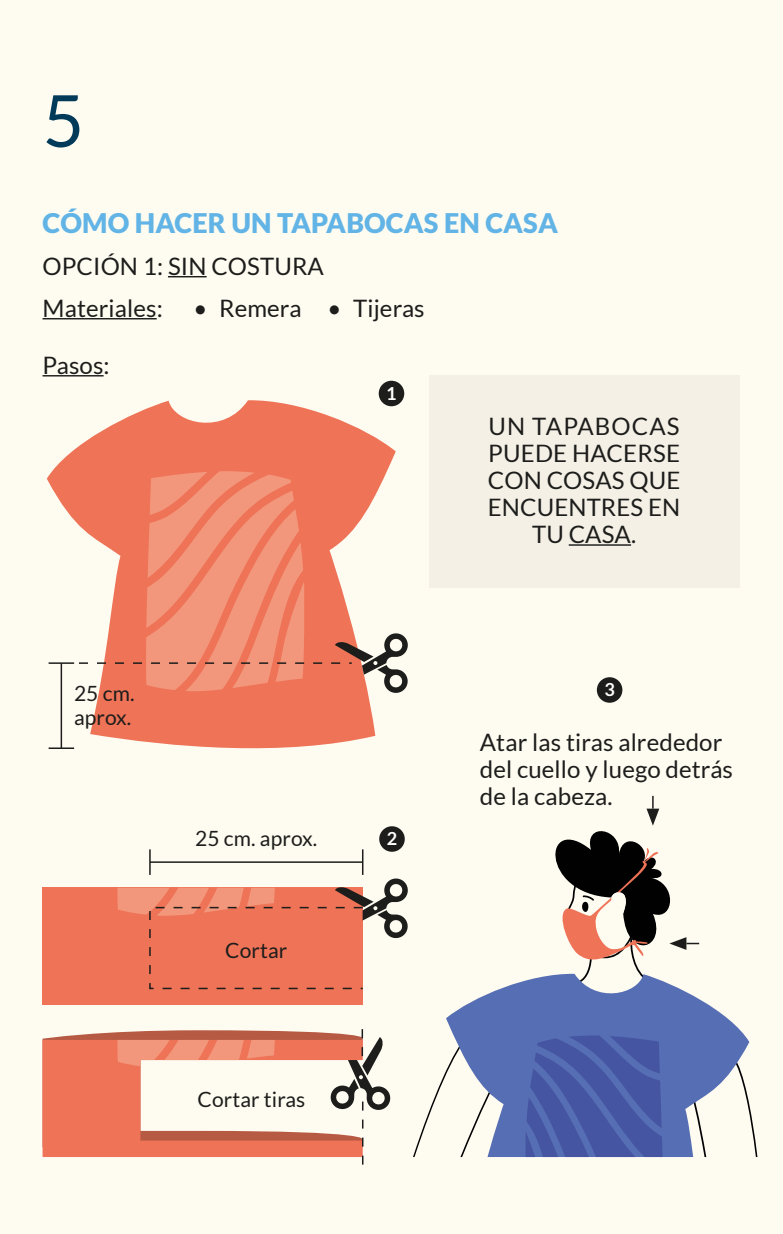
<style>
.page{position:relative;width:783px;height:1234px;background:#fff}
.page>*{position:absolute;margin:0;border:0;box-sizing:border-box;transform-origin:0 0}
.t1{font:72px "Lato";color:#023b59}
.t2{font:900 27px "Lato";letter-spacing:.005em;color:#61b4e5}
.t3{font:24px/27px "Lato";letter-spacing:.005em;color:#1d1d1b}
.t4{font:21px/24px "Lato";letter-spacing:.005em;color:#1d1d1b}
.t5{font:700 18px "Lato";color:#fff}
</style>
<div class="page">
<div style="left:0;top:0;width:782px;height:1233px;background:#fefbf1"></div>
<hr style="left:168px;top:276px;width:38px;height:1px;background:#1d1d1b">
<hr style="left:43px;top:318px;width:114px;height:1px;background:#1d1d1b">
<hr style="left:43px;top:375px;width:61px;height:1px;background:#1d1d1b">
<div style="left:379px;top:826px;width:25px;height:25px;background:#1d1d1b;border-radius:50%"></div>
<div style="left:43px;top:887px;width:319px;height:117px;background:#ee7357"></div>
<hr style="left:150px;top:861px;width:212px;height:1px;background:#1d1d1b">
<svg style="left:335px;top:849px;width:73px;height:90px"></svg>
<hr style="left:149px;top:849px;width:2px;height:25px;background:#1d1d1b">
<svg style="left:117px;top:887px;width:158px;height:28px"></svg>
<svg style="left:43px;top:1029px;width:348px;height:136px"></svg>
<div style="left:596px;top:677px;width:26px;height:25px;background:#1d1d1b;border-radius:50%"></div>
<div style="left:428px;top:375px;width:311px;height:212px;background:#f4f0e6"></div>
<div style="left:378px;top:380px;width:26px;height:26px;background:#1d1d1b;border-radius:50%"></div>
<svg style="left:47px;top:399px;width:348px;height:350px;fill:#ee7357"></svg>
<svg style="left:49px;top:747px;width:25px;height:1px"></svg>
<hr style="left:61px;top:663px;width:1px;height:85px;background:#1d1d1b">
<svg style="left:49px;top:471px;width:359px;height:223px"></svg>
<hr style="left:568px;top:544px;width:63px;height:1px;background:#1d1d1b">
<svg style="left:413px;top:1071px;width:33px;height:85px"></svg>
<svg style="left:749px;top:1103px;width:8px;height:53px"></svg>
<svg style="left:446px;top:977px;width:303px;height:179px;fill:#566eb3"></svg>
<svg style="left:525px;top:1035px;width:137px;height:121px;background:#4a5ca7"></svg>
<svg style="left:538px;top:795px;width:161px;height:189px"></svg>
<h1 class="t1" style="left:43px;top:81px;width:43px">5</h1>
<p class="t2" style="left:43px;top:207px;width:517px">CÓMO HACER UN TAPABOCAS EN CASA</p>
<p class="t3" style="left:43px;top:245px;width:283px;line-height:42px">OPCIÓN 1: SIN COSTURA<br>Materiales:</p>
<p class="t3" style="left:193px;top:294px;width:232px">• Remera • Tijeras</p>
<p class="t3" style="left:43px;top:351px;width:69px">Pasos:</p>
<p class="t5" style="left:386px;top:382px;width:12px">1</p>
<p class="t4" style="left:74px;top:681px;width:62px">25 cm. aprox.</p>
<p class="t4" style="left:195px;top:825px;width:124px">25 cm. aprox.</p>
<p class="t5" style="left:386px;top:828px;width:12px">2</p>
<p class="t4" style="left:225px;top:937px;width:63px">Cortar</p>
<p class="t4" style="left:197px;top:1087px;width:109px">Cortar tiras</p>
<p class="t3" style="left:487px;top:413px;width:194px;text-align:center">UN TAPABOCAS<br>PUEDE HACERSE<br>CON COSAS QUE<br>ENCUENTRES EN<br>TU CASA.</p>
<p class="t5" style="left:604px;top:679px;width:12px">3</p>
<p class="t3" style="left:479px;top:728px;width:255px">Atar las tiras alrededor del cuello y luego detrás de la cabeza.</p>
</div>
